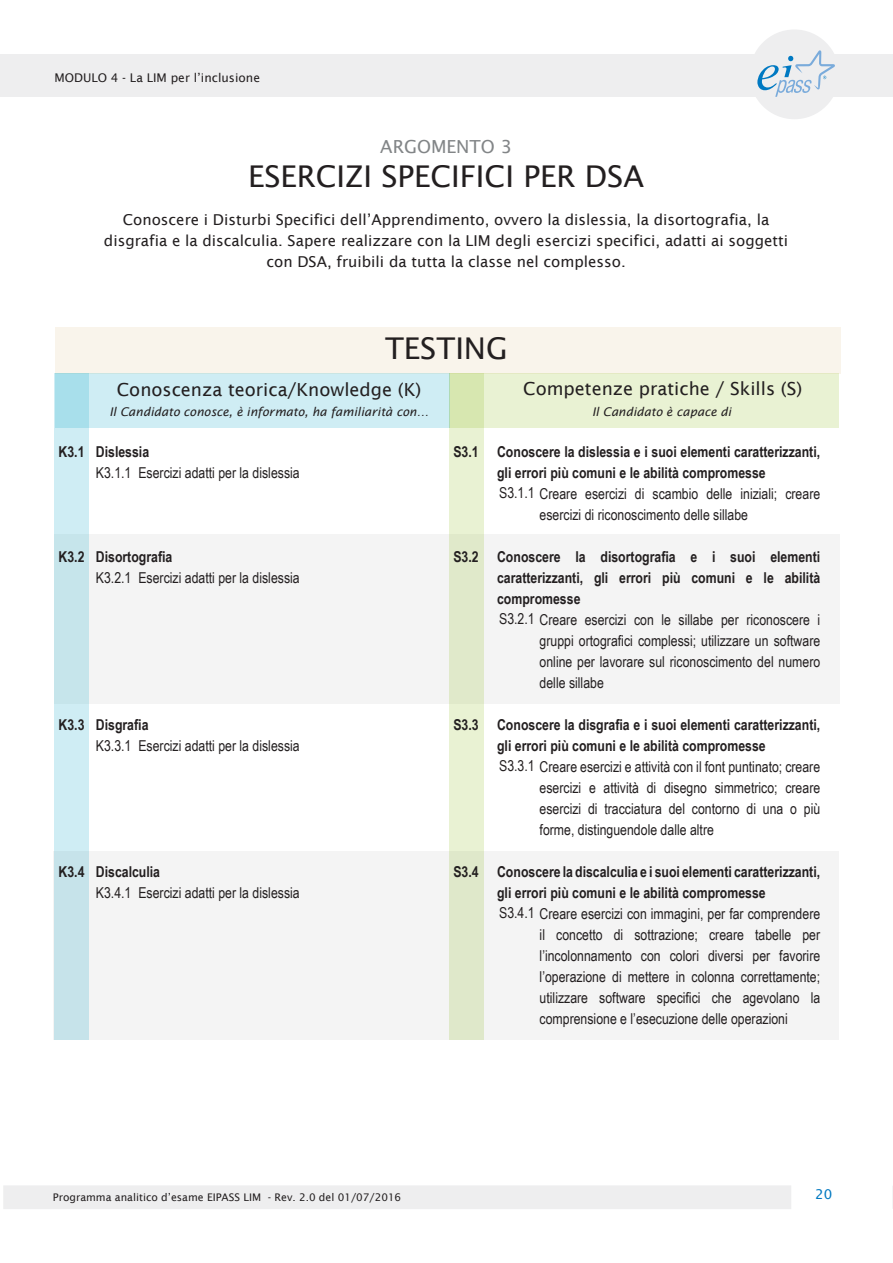
<style>
.page{position:relative;width:893px;height:1263px;background:#fff}
.page>*{position:absolute;margin:0;border:0;box-sizing:border-box;transform-origin:0 0}
.Sub-title{font:30px "Lucida Sans";color:#231f20}
.Top-title{font:18px "Lucida Sans";color:#231f20}
.Top-title-2{font:18px "Lucida Sans";color:#828587}
.t1{font:15px/21px "Arial Narrow";color:#231f20;text-align:justify}
.t2{font:700 15px/21px "Arial Narrow";color:#231f20}
.t3{font:15px/21px "Lucida Sans";color:#231f20;text-align:center}
.t4{font:13.5px "Lucida Sans";color:#0078c0}
.t5{font:italic 12px "Lucida Sans";color:#231f20}
.t6{font:12px "Lucida Sans";color:#231f20}
.t7{font:10.5px "Lucida Sans";color:#231f20}
</style>
<div class="page">
<div style="left:0;top:54px;width:893px;height:43px;background:#eeeeef"></div>
<div style="left:749px;top:29px;width:90px;height:90px;background:#eeeeef;border-radius:50%"></div>
<div style="left:3px;top:1185px;width:788px;height:24px;background:#eeeeef"></div>
<svg style="left:892px;top:1186px;width:1px;height:22px"></svg>
<svg style="left:757px;top:50px;width:78px;height:47px"></svg>
<div style="left:54px;top:534px;width:785px;height:170px;background:#f4f4f4"></div>
<div style="left:55px;top:327px;width:785px;height:46px;background:#f8f2e6"></div>
<div style="left:449px;top:373px;width:390px;height:55px;background:#e9f2d3"></div>
<svg style="left:449px;top:373px;width:35px;height:478px;background:#e3edcb"></svg>
<div style="left:55px;top:373px;width:34px;height:667px;background:#cfedf4"></div>
<svg style="left:55px;top:373px;width:394px;height:55px;background:#cbebf2"></svg>
<svg style="left:53px;top:851px;width:786px;height:189px;fill:#f4f4f4"></svg>
<p class="t6" style="left:54px;top:71px;width:207px">MODULO 4 - La LIM per l’inclusione</p>
<p class="Top-title-2" style="left:380px;top:136px;width:133px">ARGOMENTO 3</p>
<p class="Sub-title" style="left:248px;top:159px;width:397px">ESERCIZI SPECIFICI PER DSA</p>
<p class="t3" style="left:104px;top:209px;width:686px">Conoscere i Disturbi Specifici dell’Apprendimento, ovvero la dislessia, la disortografia, la disgrafia e la discalculia. Sapere realizzare con la LIM degli esercizi specifici, adatti ai soggetti con DSA, fruibili da tutta la classe nel complesso.</p>
<p class="Sub-title" style="left:385px;top:332px;width:124px">TESTING</p>
<p class="Top-title" style="left:117px;top:379px;width:306px">Conoscenza teorica/Knowledge (K)</p>
<p class="t5" style="left:109px;top:405px;width:321px">Il Candidato conosce, è informato, ha familiarità con…</p>
<p class="t5" style="left:592px;top:405px;width:141px">Il Candidato è capace di</p>
<p class="Top-title" style="left:523px;top:378px;width:280px">Competenze pratiche / Skills (S)</p>
<p class="t2" style="left:59px;top:440px;width:27px">K3.1</p>
<p class="t2" style="left:96px;top:440px;width:55px">Dislessia</p>
<p class="t1" style="left:138px;top:461px;width:163px">Esercizi adatti per la dislessia</p>
<p class="t1" style="left:96px;top:461px;width:37px">K3.1.1</p>
<p class="t2" style="left:59px;top:545px;width:27px">K3.2</p>
<p class="t2" style="left:96px;top:545px;width:78px">Disortografia</p>
<p class="t1" style="left:138px;top:566px;width:163px">Esercizi adatti per la dislessia</p>
<p class="t1" style="left:96px;top:566px;width:37px">K3.2.1</p>
<p class="t2" style="left:59px;top:713px;width:27px">K3.3</p>
<p class="t2" style="left:96px;top:713px;width:54px">Disgrafia</p>
<p class="t1" style="left:138px;top:734px;width:163px">Esercizi adatti per la dislessia</p>
<p class="t1" style="left:96px;top:734px;width:37px">K3.3.1</p>
<p class="t2" style="left:59px;top:860px;width:27px">K3.4</p>
<p class="t2" style="left:96px;top:860px;width:66px">Discalculia</p>
<p class="t1" style="left:138px;top:881px;width:163px">Esercizi adatti per la dislessia</p>
<p class="t1" style="left:96px;top:881px;width:37px">K3.4.1</p>
<p class="t2" style="left:453px;top:440px;width:27px">S3.1</p>
<p class="t2" style="left:453px;top:545px;width:27px">S3.2</p>
<p class="t2" style="left:453px;top:713px;width:27px">S3.3</p>
<p class="t2" style="left:453px;top:860px;width:27px">S3.4</p>
<p class="t2" style="left:497px;top:440px;width:325px">Conoscere la dislessia e i suoi elementi caratterizzanti, gli errori più comuni e le abilità compromesse</p>
<p class="t1" style="left:540px;top:482px;width:282px;text-indent:-40px">S3.1.1 Creare esercizi di scambio delle iniziali; creare esercizi di riconoscimento delle sillabe</p>
<p class="t2" style="left:497px;top:545px;width:325px;text-align:justify">Conoscere la disortografia e i suoi elementi caratterizzanti, gli errori più comuni e le abilità compromesse</p>
<p class="t1" style="left:540px;top:608px;width:282px;text-indent:-40px">S3.2.1 Creare esercizi con le sillabe per riconoscere i gruppi ortografici complessi; utilizzare un software online per lavorare sul riconoscimento del numero delle sillabe</p>
<p class="t2" style="left:497px;top:713px;width:325px">Conoscere la disgrafia e i suoi elementi caratterizzanti, gli errori più comuni e le abilità compromesse</p>
<p class="t1" style="left:540px;top:755px;width:282px;text-indent:-40px">S3.3.1 Creare esercizi e attività con il font puntinato; creare esercizi e attività di disegno simmetrico; creare esercizi di tracciatura del contorno di una o più forme, distinguendole dalle altre</p>
<p class="t2" style="left:497px;top:860px;width:325px">Conoscere la discalculia e i suoi elementi caratterizzanti, gli errori più comuni e le abilità compromesse</p>
<p class="t1" style="left:540px;top:902px;width:282px;text-indent:-40px">S3.4.1 Creare esercizi con immagini, per far comprendere il concetto di sottrazione; creare tabelle per l’incolonnamento con colori diversi per favorire l’operazione di mettere in colonna correttamente; utilizzare software specifici che agevolano la comprensione e l’esecuzione delle operazioni</p>
<p class="t7" style="left:53px;top:1191px;width:350px">Programma analitico d’esame EIPASS LIM - Rev. 2.0 del 01/07/2016</p>
<p class="t4" style="left:815px;top:1186px;width:19px">20</p>
</div>
